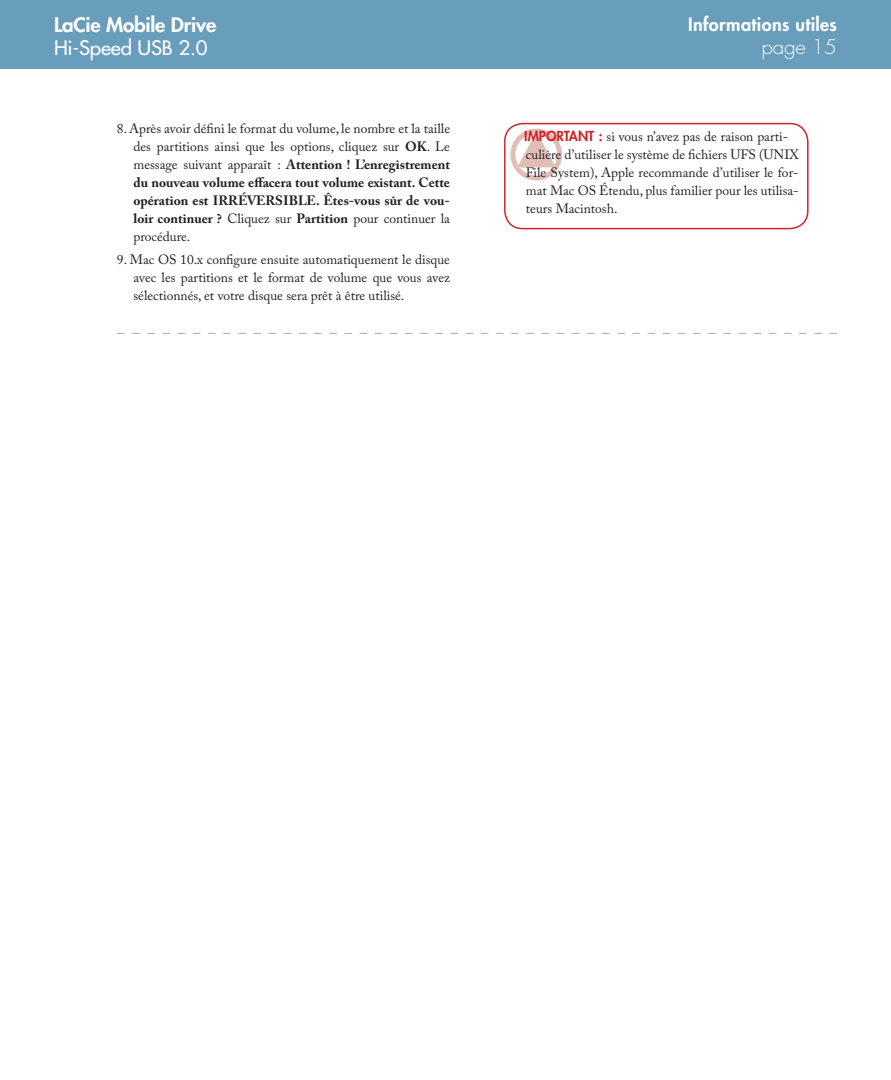
<style>
.page{position:relative;width:891px;height:1080px;background:#fff}
.page>*{position:absolute;margin:0;border:0;box-sizing:border-box;transform-origin:0 0}
.t1{font:800 19.5px "Futura";letter-spacing:-.01em;color:#fff;scale:1.05 1}
.t2{font:19.5px "Futura";letter-spacing:-.01em;color:#fff;scale:1.05 1}
.t3{font:300 19.5px "Futura";color:#fff;scale:1.05 1}
.t4{font:800 18px "Futura";letter-spacing:.02em;color:#fff}
.t5{font:13.5px/18px "Adobe Caslon Pro";color:#231f20;text-align:justify}
.t6{font:800 13.5px "Futura";color:#d1232a}
.s1{font-weight:700}
.s2{font-family:"Futura";font-weight:800;color:#d1232a}
</style>
<div class="page">
<div style="left:0;top:0;width:891px;height:69px;background:#689dbc"></div>
<svg style="left:510px;top:129px;width:52px;height:51px"></svg>
<div style="left:504px;top:123px;width:305px;height:106px;border:2px solid #d1232a;border-radius:18px"></div>
<svg style="left:117px;top:333px;width:720px;height:1px"></svg>
<h2 class="t4" style="left:688px;top:12px;width:150px">Informations utiles</h2>
<h1 class="t1" style="left:54px;top:12px;width:156px">LaCie Mobile Drive</h1>
<h1 class="t2" style="left:54px;top:36px;width:148px">Hi-Speed USB 2.0</h1>
<h1 class="t3" style="left:762px;top:34px;width:59px">page 15</h1>
<p class="t5" style="left:133px;top:119px;width:318px;text-indent:-16px">8. Après avoir défini le format du volume, le nombre et la taille des partitions ainsi que les options, cliquez sur <span class="s1">OK</span>. Le message suivant apparaît : <span class="s1">Attention ! L’enregistrement du nouveau volume effacera tout volume existant. Cette opération est IRRÉVERSIBLE. Êtes-vous sûr de vou&shy;loir continuer ?</span> Cliquez sur <span class="s1">Partition</span> pour continuer la procédure.</p>
<p class="t5" style="left:133px;top:251px;width:318px;text-indent:-16px">9. Mac OS 10.x configure ensuite automatiquement le disque avec les partitions et le format de volume que vous avez sélectionnés, et votre disque sera prêt à être utilisé.</p>
<p class="t6" style="left:524px;top:127px;width:13px">Important</p>
<p class="t5" style="left:526px;top:127px;width:274px;text-align:left;text-indent:73px"><span class="s2">:</span> si vous n’avez pas de raison parti&shy;culière d’utiliser le système de fichiers UFS (UNIX File System), Apple recommande d’utiliser le for&shy;mat Mac OS Étendu, plus familier pour les utilisa&shy;teurs Macintosh.</p>
</div>
